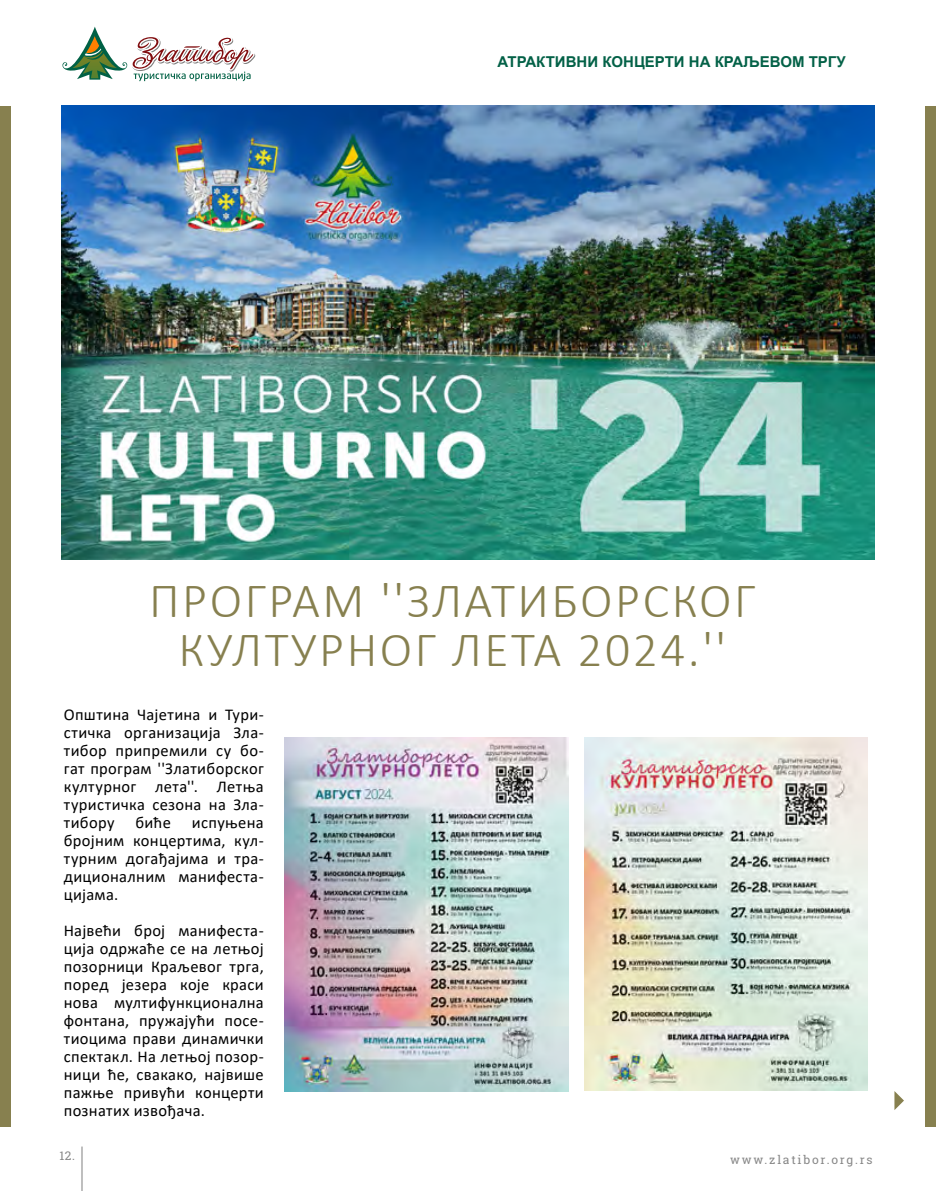
<style>
.page{position:relative;width:936px;height:1191px;background:#fff}
.page>*{position:absolute;margin:0;border:0;box-sizing:border-box;transform-origin:0 0}
.t1{font:300 49.5px/49.5px "Calibri";letter-spacing:.05em;color:#87804f;text-align:center}
.t2{font:16.5px/18px "Calibri";letter-spacing:.02em;color:#000;text-align:justify}
.t3{font:700 15px "Arial";color:#036147}
.t4{font:12px "Roboto Slab";letter-spacing:.15em;color:#878787}
</style>
<div class="page">
<hr style="left:82px;top:1146px;width:1px;height:45px;background:#808080">
<img style="left:62px;top:105px;width:812px;height:454px">
<div style="left:0;top:106px;width:10px;height:1020px;background:#87804f"></div>
<svg style="left:62px;top:27px;width:194px;height:54px"></svg>
<svg style="left:894px;top:1091px;width:9px;height:19px"></svg>
<div style="left:925px;top:106px;width:10px;height:1020px;background:#87804f"></div>
<img style="left:284px;top:737px;width:284px;height:354px">
<img style="left:585px;top:737px;width:282px;height:353px">
<p class="t3" style="left:497px;top:51px;width:350px">АТРАКТИВНИ КОНЦЕРТИ НА КРАЉЕВОМ ТРГУ</p>
<h1 class="t1" style="left:149px;top:575px;width:607px">ПРОГРАМ ''ЗЛАТИБОРСКОГ<br>КУЛТУРНОГ ЛЕТА 2024.''</h1>
<p class="t2" style="left:64px;top:705px;width:201px">Општина Чајетина и Тури&shy;стичка организација Зла&shy;тибор припремили су бо&shy;гат програм ''Златиборског културног лета''. Летња туристичка сезона на Зла&shy;тибору</p>
<p class="t2" style="left:135px;top:813px;width:37px">биће</p>
<p class="t2" style="left:64px;top:813px;width:201px;text-indent:128px">испуњена бројним концертима, кул&shy;турним догађајима и тра&shy;диционалним манифеста&shy;цијама.</p>
<p class="t2" style="left:64px;top:921px;width:201px">Највећи број манифеста&shy;ција одржаће се на летњој позорници Краљевог трга, поред језера које краси нова мултифункционална фонтана, пружајући посе&shy;тиоцима прави динамички спектакл. На летњој позор&shy;ници ће, свакако, највише пажње привући концерти познатих извођача.</p>
<p class="t4" style="left:60px;top:1147px;width:17px">12.</p>
<p class="t4" style="left:730px;top:1151px;width:144px">www.zlatibor.org.rs</p>
</div>
